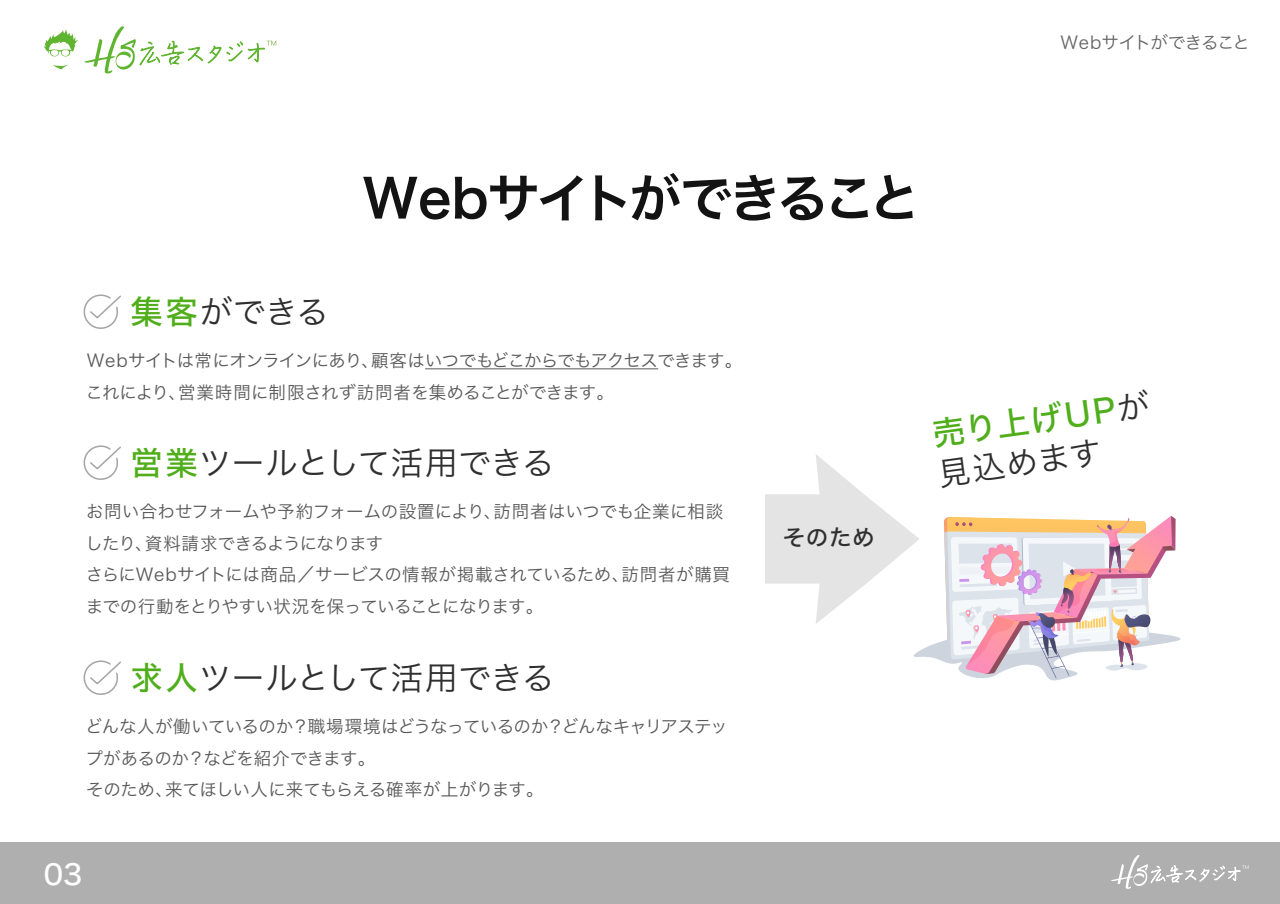
<style>
.page{position:relative;width:1280px;height:904px;background:#fff}
.page>*{position:absolute;margin:0;border:0;box-sizing:border-box;transform-origin:0 0}
.t1{font:52.5px "Hiragino Sans W6";letter-spacing:-.06em;color:#131313}
.t2{font:32.46px "Hiragino Sans W3";color:#2f2f2f}
.t3{font:32.38px "Hiragino Sans W5";color:#50ae1b}
.t4{font:32.38px "Hiragino Sans W3";color:#2f2f2f}
.t5{font:28px "Hiragino Sans W5";color:#fff}
.t6{font:22.75px "Hiragino Sans W5";color:#2f2f2f}
.t7{font:17.5px/31.5px "Hiragino Sans W3";letter-spacing:-.025em;color:#595959}
.t8{font:17.5px "Hiragino Sans W3";letter-spacing:-.025em;color:#646464}
.s1{font-family:"Hiragino Sans W5";color:#50ae1b}
.s2{font-family:"Hiragino Sans W3";color:#2f2f2f}
</style>
<div class="page">
<div style="left:0;top:843px;width:1279px;height:61px;background:#afafaf"></div>
<svg style="left:53px;top:64px;width:15px;height:5px"></svg>
<svg style="left:44px;top:29px;width:34px;height:28px"></svg>
<svg style="left:84px;top:26px;width:192px;height:47px"></svg>
<svg style="left:1111px;top:855px;width:137px;height:34px"></svg>
<svg style="left:83px;top:294px;width:38px;height:35px"></svg>
<hr style="left:425px;top:368px;width:233px;height:1px;background:#595959">
<svg style="left:83px;top:445px;width:38px;height:35px"></svg>
<svg style="left:83px;top:660px;width:38px;height:35px"></svg>
<svg style="left:765px;top:454px;width:415px;height:226px"></svg>
<p class="t8" style="left:1060px;top:27px;width:191px">Webサイトができること</p>
<h1 class="t1" style="left:362px;top:151px;width:559px">Webサイトができること</h1>
<h2 class="t2" style="left:131px;top:283px;width:199px"><span class="s1">集客</span>ができる</h2>
<p class="t7" style="left:85px;top:343px;width:658px">Webサイトは常にオンラインにあり、顧客はいつでもどこからでもアクセスできます。これにより、営業時間に制限されず訪問者を集めることができます。</p>
<h2 class="t2" style="left:131px;top:434px;width:425px"><span class="s1">営業</span>ツールとして活用できる</h2>
<p class="t7" style="left:85px;top:494px;width:645px">お問い合わせフォームや予約フォームの設置により、訪問者はいつでも企業に相談したり、資料請求できるようになります<br>さらにWebサイトには商品／サービスの情報が掲載されているため、訪問者が購買までの行動をとりやすい状況を保っていることになります。</p>
<h2 class="t2" style="left:131px;top:649px;width:425px"><span class="s1">求人</span>ツールとして活用できる</h2>
<p class="t7" style="left:85px;top:709px;width:644px">どんな人が働いているのか？職場環境はどうなっているのか？どんなキャリアステップがあるのか？などを紹介できます。<br>そのため、来てほしい人に来てもらえる確率が上がります。</p>
<h3 class="t5" style="left:44px;top:849px;width:40px">03</h3>
<h3 class="t6" style="left:782px;top:517px;width:94px">そのため</h3>
<h3 class="t3" style="left:928px;top:405px;width:220px;rotate:-8deg">売り上げUP<span class="s2">が</span></h3>
<h3 class="t4" style="left:934px;top:445px;width:166px;rotate:-8deg">見込めます</h3>
</div>
